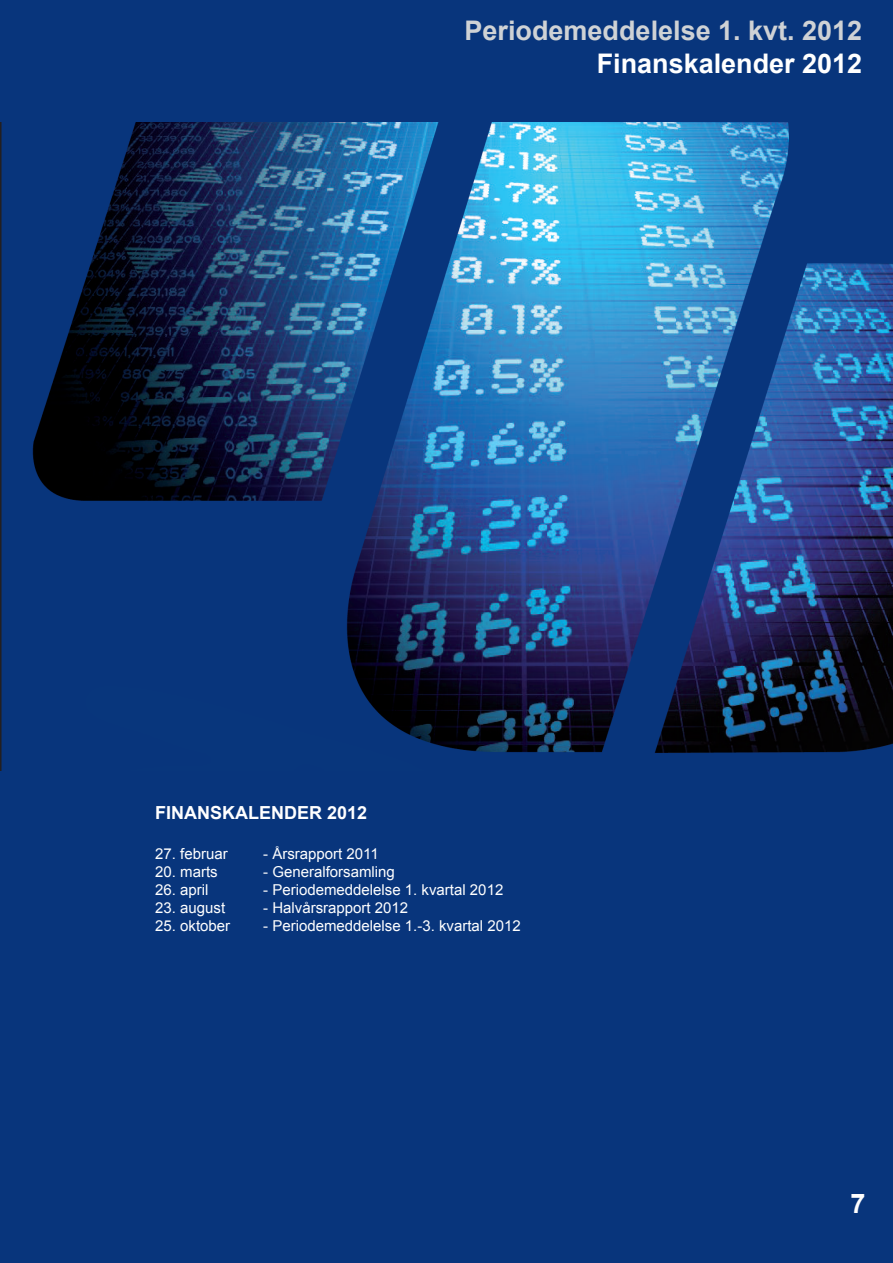
<style>
.page{position:relative;width:893px;height:1263px;background:#fff}
.page>*{position:absolute;margin:0;border:0;box-sizing:border-box;transform-origin:0 0}
.t1{font:700 27px "Arial";color:#cfd2d5}
.t2{font:700 27px "Arial";color:#fff}
.t3{font:700 18px "Arial";color:#fff}
.t4{font:15px "Arial";color:#fff}
</style>
<div class="page">
<img style="left:0;top:122px;width:893px;height:1018px">
<div style="left:0;top:1140px;width:893px;height:123px;background:#08357c"></div>
<div style="left:0;top:0;width:893px;height:122px;background:#08357c"></div>
<div style="left:1px;top:771px;width:892px;height:399px;background:#08357c"></div>
<h1 class="t1" style="left:465px;top:13px;width:399px">Periodemeddelelse 1. kvt. 2012</h1>
<h1 class="t2" style="left:597px;top:45px;width:267px">Finanskalender 2012</h1>
<p class="t3" style="left:155px;top:801px;width:214px">FINANSKALENDER 2012</p>
<p class="t4" style="left:155px;top:843px;width:74px">27. februar</p>
<p class="t4" style="left:263px;top:843px;width:117px">- Årsrapport 2011</p>
<p class="t4" style="left:155px;top:861px;width:64px">20. marts</p>
<p class="t4" style="left:263px;top:861px;width:133px">- Generalforsamling</p>
<p class="t4" style="left:155px;top:879px;width:55px">26. april</p>
<p class="t4" style="left:263px;top:879px;width:242px">- Periodemeddelelse 1. kvartal 2012</p>
<p class="t4" style="left:155px;top:897px;width:72px">23. august</p>
<p class="t4" style="left:263px;top:897px;width:147px">- Halvårsrapport 2012</p>
<p class="t4" style="left:155px;top:915px;width:77px">25. oktober</p>
<p class="t4" style="left:263px;top:915px;width:259px">- Periodemeddelelse 1.-3. kvartal 2012</p>
<h1 class="t2" style="left:850px;top:1186px;width:17px">7</h1>
</div>
